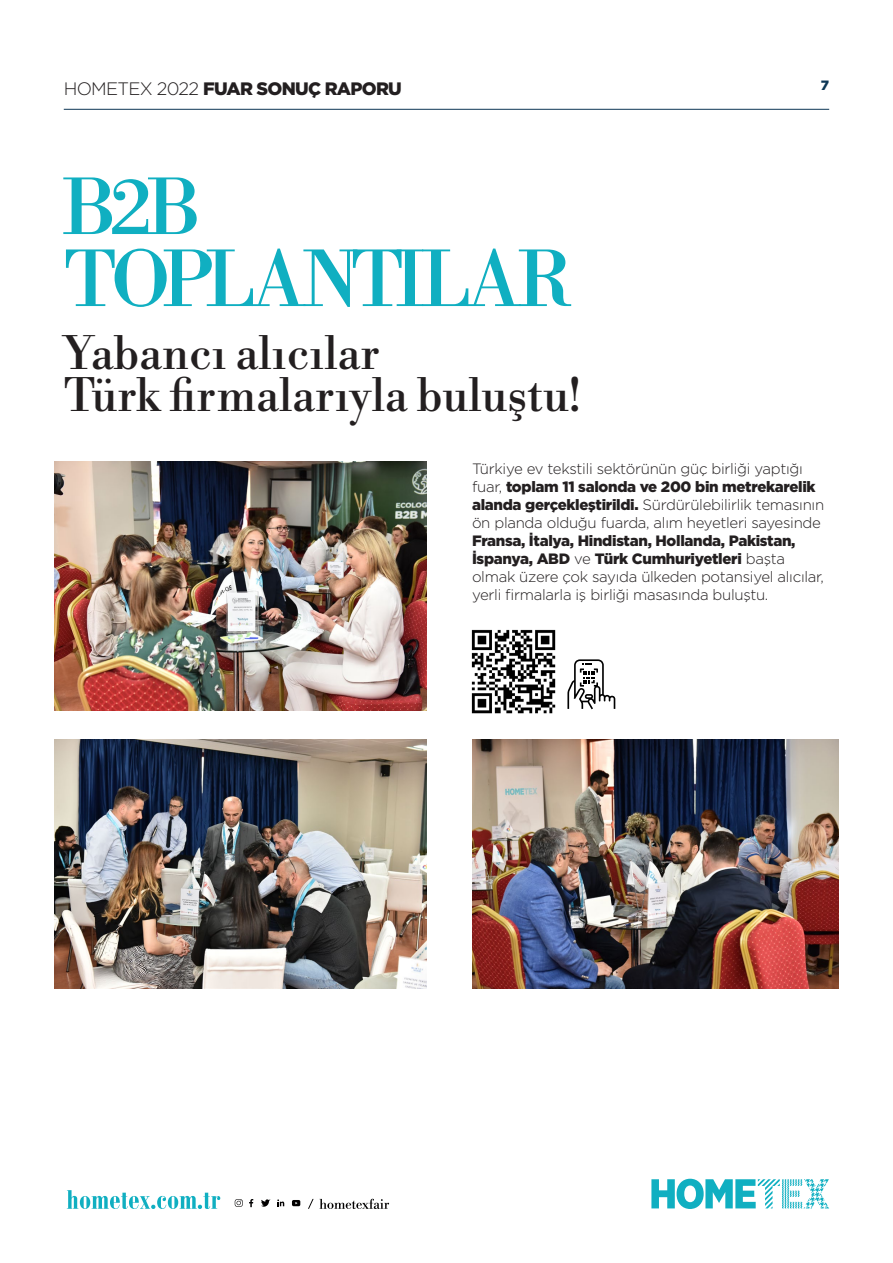
<style>
.page{position:relative;width:893px;height:1263px;background:#fff}
.page>*{position:absolute;margin:0;border:0;box-sizing:border-box;transform-origin:0 0}
.Left{font:75px/72px "Libre Bodoni";letter-spacing:-.06em;color:#10afc1}
.t1{font:45px "Libre Bodoni";color:#231f20}
.t2{font:900 18px "Gotham";letter-spacing:-.04em;color:#231f20}
.t3{font:300 15px/18px "Gotham";letter-spacing:-.02em;color:#231f20}
.t4{font:900 13.5px "Gotham";color:#0d3655}
.s1{font-weight:300}
.s2{font-weight:900}
</style>
<div class="page">
<hr style="left:64px;top:109px;width:765px;height:1px;background:#0d3655">
<svg style="left:308px;top:1199px;width:81px;height:10px"></svg>
<svg style="left:235px;top:1199px;width:8px;height:8px"></svg>
<svg style="left:249px;top:1199px;width:4px;height:8px"></svg>
<svg style="left:261px;top:1199px;width:10px;height:8px"></svg>
<svg style="left:277px;top:1199px;width:7px;height:7px"></svg>
<svg style="left:292px;top:1200px;width:8px;height:6px"></svg>
<svg style="left:67px;top:1190px;width:153px;height:19px"></svg>
<svg style="left:651px;top:1179px;width:178px;height:30px"></svg>
<img style="left:54px;top:462px;width:373px;height:248px">
<img style="left:54px;top:740px;width:373px;height:248px">
<img style="left:472px;top:740px;width:367px;height:248px">
<img style="left:471px;top:629px;width:85px;height:85px">
<svg style="left:567px;top:659px;width:48px;height:50px"></svg>
<p class="t2" style="left:64px;top:77px;width:340px"><span class="s1">HOMETEX 2022</span> FUAR SONUÇ RAPORU</p>
<p class="t4" style="left:821px;top:76px;width:10px">7</p>
<p class="Left" style="left:64px;top:176px;width:507px">B2B<br>TOPLANTILAR</p>
<p class="t1" style="left:64px;top:327px;width:318px">Yabancı alıcılar</p>
<p class="t1" style="left:64px;top:369px;width:518px">Türk firmalarıyla buluştu!</p>
<p class="t3" style="left:472px;top:459px;width:354px">Türkiye ev tekstili sektörünün güç birliği yaptığı fuar, <span class="s2">toplam 11 salonda ve 200 bin metrekarelik alanda gerçekleştirildi.</span> Sürdürülebilirlik temasının ön planda olduğu fuarda, alım heyetleri sayesinde <span class="s2">Fransa, İtalya, Hindistan, Hollanda, Pakistan, İspanya, ABD</span> ve <span class="s2">Türk Cumhuriyetleri</span> başta olmak üzere çok sayıda ülkeden potansiyel alıcılar, yerli firmalarla iş birliği masasında buluştu.</p>
</div>
